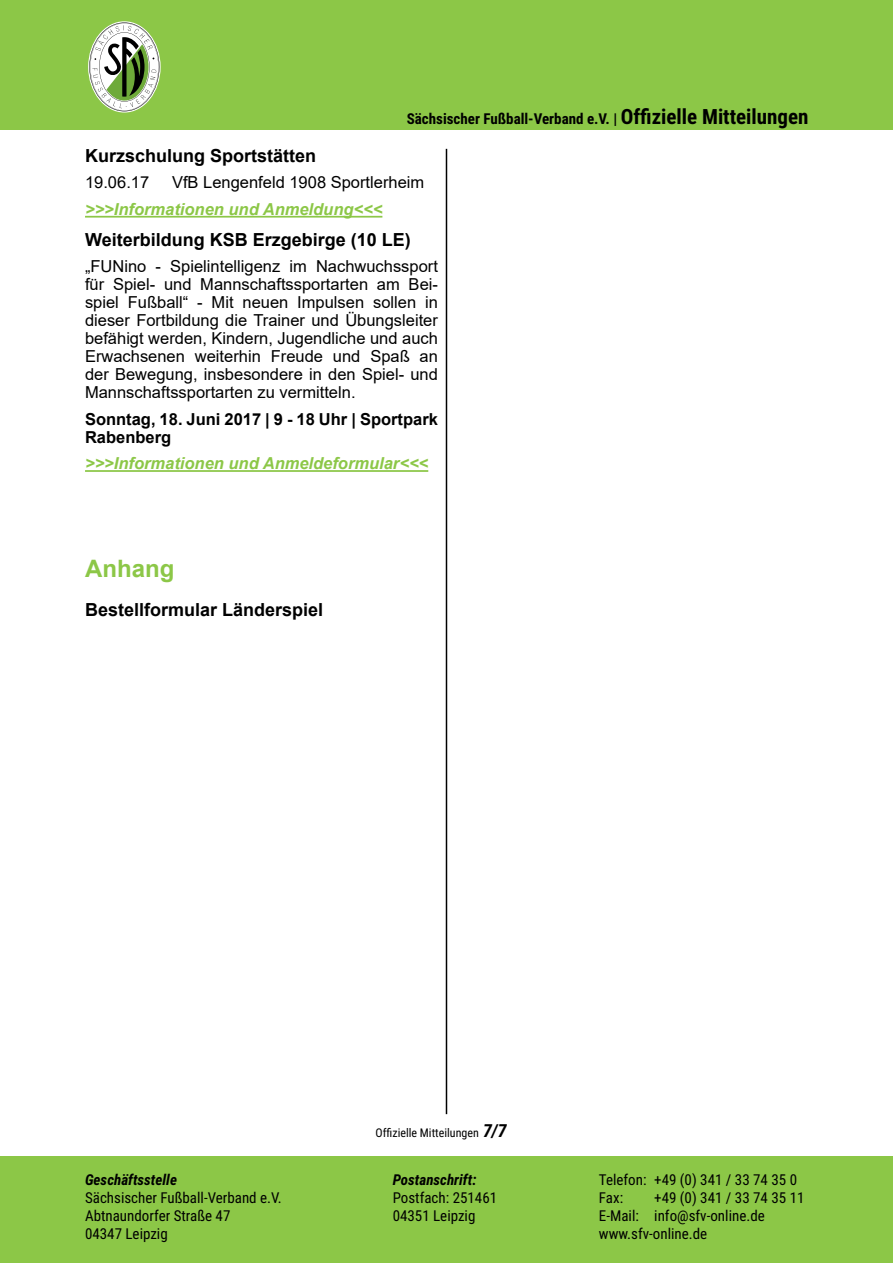
<style>
.page{position:relative;width:893px;height:1263px;background:#fff}
.page>*{position:absolute;margin:0;border:0;box-sizing:border-box;transform-origin:0 0}
.t1{font:700 24px "Arial";color:#8cc747}
.t2{font:700 18px "Arial";color:#000}
.t3{font:16.5px/18px "Arial";color:#000;text-align:justify}
.t4{font:italic 700 16.5px "Arial";color:#8cc747}
.t5{font:700 16.5px/18px "Arial";color:#000}
.t6{font:15px/18px "Roboto Condensed";color:#000}
.t7{font:700 15px "Roboto Condensed";color:#000}
.t8{font:italic 700 15px "Roboto Condensed";color:#000}
.t9{font:12px "Roboto Condensed";color:#000}
.s1{font-size:21px}
.s2{font-weight:700;font-style:italic;font-size:18px}
</style>
<div class="page">
<div style="left:0;top:0;width:893px;height:130px;background:#8cc747"></div>
<div style="left:0;top:1157px;width:893px;height:106px;background:#8cc747"></div>
<svg style="left:89px;top:22px;width:70px;height:89px"></svg>
<hr style="left:446px;top:149px;width:1px;height:965px;background:#000">
<hr style="left:85px;top:216px;width:297px;height:2px;background:#8cc747">
<hr style="left:85px;top:470px;width:343px;height:2px;background:#8cc747">
<p class="t7" style="left:407px;top:108px;width:403px">Sächsischer Fußball-Verband e.V. | <span class="s1">Offizielle Mitteilungen</span></p>
<p class="t2" style="left:85px;top:143px;width:233px">Kurzschulung Sportstätten</p>
<p class="t3" style="left:85px;top:174px;width:66px">19.06.17</p>
<p class="t3" style="left:172px;top:174px;width:254px">VfB Lengenfeld 1908 Sportlerheim</p>
<p class="t4" style="left:85px;top:198px;width:299px">&gt;&gt;&gt;Informationen und Anmeldung&lt;&lt;&lt;</p>
<p class="t2" style="left:85px;top:227px;width:327px">Weiterbildung KSB Erzgebirge (10 LE)</p>
<p class="t3" style="left:85px;top:257px;width:354px">„FUNino - Spielintelligenz im Nachwuchssport für Spiel- und Mannschaftssportarten am Bei&shy;spiel Fußball“ - Mit neuen Impulsen sollen in dieser Fortbildung die Trainer und Übungsleiter befähigt werden, Kindern, Jugendliche und auch Erwachsenen weiterhin Freude und Spaß an der Bewegung, insbesondere in den Spiel- und Mannschaftssportarten zu vermitteln.</p>
<p class="t5" style="left:85px;top:410px;width:354px">Sonntag, 18. Juni 2017 | 9 - 18 Uhr | Sportpark<br>Rabenberg</p>
<p class="t4" style="left:85px;top:452px;width:345px">&gt;&gt;&gt;Informationen und Anmeldeformular&lt;&lt;&lt;</p>
<h1 class="t1" style="left:85px;top:551px;width:91px">Anhang</h1>
<p class="t2" style="left:85px;top:597px;width:240px">Bestellformular Länderspiel</p>
<p class="t8" style="left:85px;top:1169px;width:94px">Geschäftsstelle</p>
<p class="t6" style="left:85px;top:1188px;width:198px">Sächsischer Fußball-Verband e.V.<br>Abtnaundorfer Straße 47<br>04347 Leipzig</p>
<p class="t9" style="left:376px;top:1124px;width:133px">Offizielle Mitteilungen <span class="s2">7/7</span></p>
<p class="t8" style="left:393px;top:1169px;width:85px">Postanschrift:</p>
<p class="t6" style="left:393px;top:1188px;width:106px">Postfach: 251461<br>04351 Leipzig</p>
<p class="t6" style="left:599px;top:1170px;width:200px">Telefon: +49 (0) 341 / 33 74 35 0<br>Fax:</p>
<p class="t6" style="left:599px;top:1188px;width:207px;text-indent:55px">+49 (0) 341 / 33 74 35 11<br>E-Mail: info@sfv-online.de www.sfv-online.de</p>
</div>
